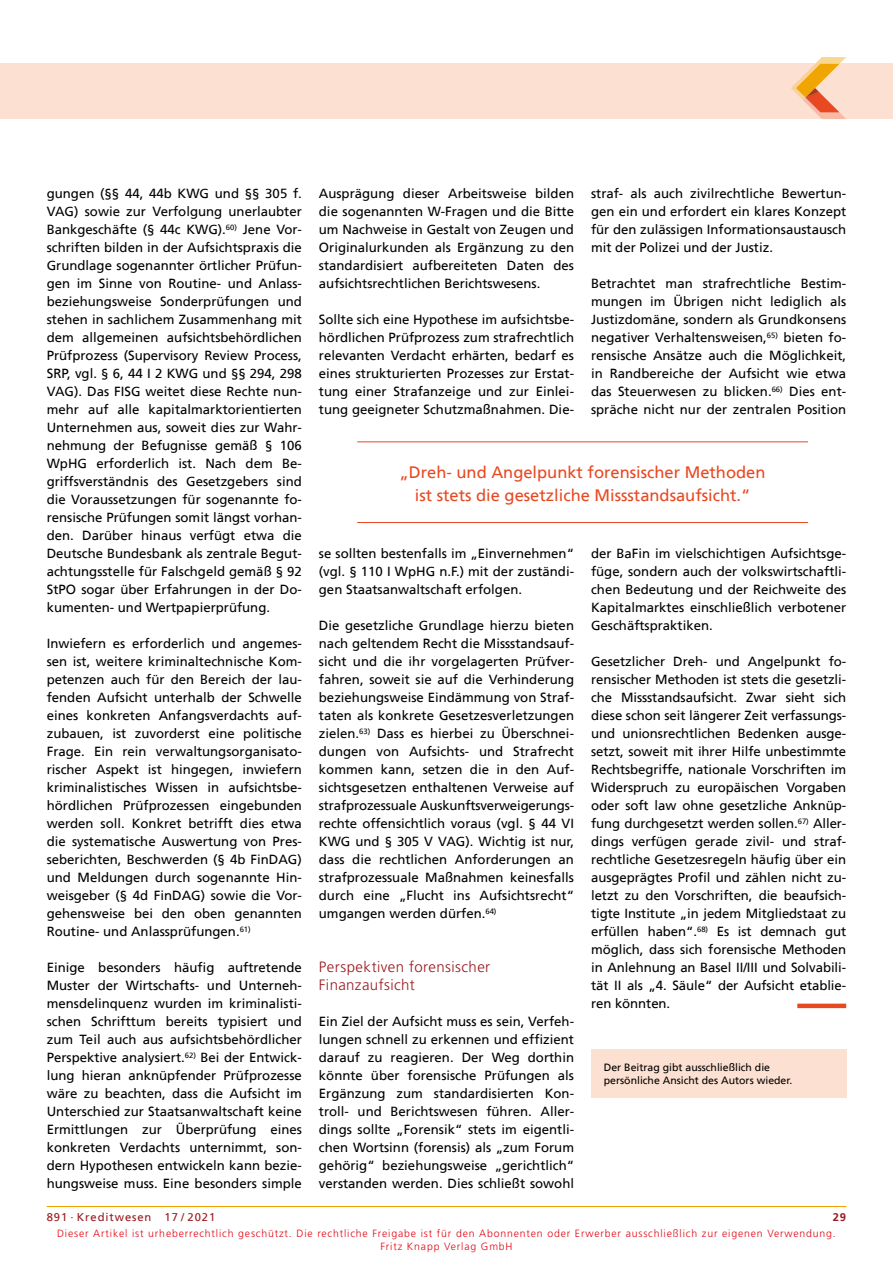
<style>
.page{position:relative;width:893px;height:1263px;background:#fff}
.page>*{position:absolute;margin:0;border:0;box-sizing:border-box;transform-origin:0 0}
.t1{font:16.5px/22.5px "Frutiger";color:#e84922;text-align:center}
.t2{font:300 15px/18px "Frutiger";letter-spacing:.03em;color:#9a191e}
.t3{font:13.2px/18px "Frutiger";color:#000;text-align:justify}
.t4{font:11.25px "Frutiger";letter-spacing:.08em;color:#9a191e}
.t5{font:700 11.25px "Frutiger";color:#9a191e}
.t6{font:300 10.5px/13.5px "Frutiger";letter-spacing:.08em;color:#e30613;text-align:center}
.t7{font:10.5px/12.8px "Frutiger";color:#000}
</style>
<div class="page">
<hr style="left:47px;top:1206px;width:799px;height:1px;background:#f0a400">
<div style="left:0;top:64px;width:893px;height:55px;background:#fce0d1"></div>
<svg style="left:791px;top:57px;width:55px;height:62px"></svg>
<hr style="left:797px;top:1004px;width:49px;height:4px;background:#e84922">
<div style="left:591px;top:1050px;width:255px;height:48px;background:#fce0d1"></div>
<hr style="left:357px;top:441px;width:451px;height:1px;background:#e84922">
<hr style="left:357px;top:522px;width:451px;height:1px;background:#e84922">
<p class="t3" style="left:47px;top:185px;width:257px">gungen (§§ 44, 44b KWG und §§ 305 f.<br>VAG) sowie zur Verfolgung unerlaubter Bankgeschäfte (§ 44c KWG).<sup>60)</sup> Jene Vor&shy;schriften bilden in der Aufsichtspraxis die Grundlage sogenannter örtlicher Prüfun&shy;gen im Sinne von Routine- und Anlass&shy;beziehungsweise Sonderprüfungen und stehen in sachlichem Zusammenhang mit dem allgemeinen aufsichtsbehördlichen Prüfprozess (Supervisory Review Process, SRP, vgl. § 6, 44 I 2 KWG und §§ 294, 298<br>VAG). Das FISG weitet diese Rechte nun&shy;mehr auf alle kapitalmarktorientierten Unternehmen aus, soweit dies zur Wahr&shy;nehmung der Befugnisse gemäß § 106<br>WpHG erforderlich ist. Nach dem Be&shy;griffsverständnis des Gesetzgebers sind die Voraussetzungen für sogenannte fo&shy;rensische Prüfungen somit längst vorhan&shy;den. Darüber hinaus verfügt etwa die Deutsche Bundesbank als zentrale Begut&shy;achtungsstelle für Falschgeld gemäß § 92<br>StPO sogar über Erfahrungen in der Do&shy;kumenten- und Wertpapierprüfung.</p>
<p class="t3" style="left:47px;top:635px;width:257px">Inwiefern es erforderlich und angemes&shy;sen ist, weitere kriminaltechnische Kom&shy;petenzen auch für den Bereich der lau&shy;fenden Aufsicht unterhalb der Schwelle eines konkreten Anfangsverdachts auf&shy;zubauen, ist zuvorderst eine politische Frage. Ein rein verwaltungsorganisato&shy;rischer Aspekt ist hingegen, inwiefern kriminalistisches Wissen in aufsichtsbe&shy;hördlichen Prüfprozessen eingebunden werden soll. Konkret betrifft dies etwa die systematische Auswertung von Pres&shy;seberichten, Beschwerden (§ 4b FinDAG) und Meldungen durch sogenannte Hin&shy;weisgeber (§ 4d FinDAG) sowie die Vor&shy;gehensweise bei den oben genannten Routine- und Anlassprüfungen.<sup>61)</sup></p>
<p class="t3" style="left:47px;top:959px;width:257px">Einige besonders häufig auftretende Muster der Wirtschafts- und Unterneh&shy;mensdelinquenz wurden im kriminalisti&shy;schen Schrifttum bereits typisiert und zum Teil auch aus aufsichtsbehördlicher Perspektive analysiert.<sup>62)</sup> Bei der Entwick&shy;lung hieran anknüpfender Prüfprozesse wäre zu beachten, dass die Aufsicht im Unterschied zur Staatsanwaltschaft keine Ermittlungen zur Überprüfung eines konkreten Verdachts unternimmt, son&shy;dern Hypothesen entwickeln kann bezie&shy;hungsweise muss. Eine besonders simple</p>
<p class="t3" style="left:319px;top:185px;width:257px">Ausprägung dieser Arbeitsweise bilden die sogenannten W-Fragen und die Bitte um Nachweise in Gestalt von Zeugen und Originalurkunden als Ergänzung zu den standardisiert aufbereiteten Daten des aufsichtsrechtlichen Berichtswesens.</p>
<p class="t3" style="left:319px;top:311px;width:257px">Sollte sich eine Hypothese im aufsichtsbe&shy;hördlichen Prüfprozess zum strafrechtlich relevanten Verdacht erhärten, bedarf es eines strukturierten Prozesses zur Erstat&shy;tung einer Strafanzeige und zur Einlei&shy;tung geeigneter Schutzmaßnahmen. Die-</p>
<p class="t3" style="left:591px;top:185px;width:257px">straf- als auch zivilrechtliche Bewertun&shy;gen ein und erfordert ein klares Konzept für den zulässigen Informationsaustausch mit der Polizei und der Justiz.</p>
<p class="t3" style="left:591px;top:275px;width:257px">Betrachtet man strafrechtliche Bestim&shy;mungen im Übrigen nicht lediglich als Justizdomäne, sondern als Grundkonsens negativer Verhaltensweisen,<sup>65)</sup> bieten fo&shy;rensische Ansätze auch die Möglichkeit, in Randbereiche der Aufsicht wie etwa das Steuerwesen zu blicken.<sup>66)</sup> Dies ent&shy;spräche nicht nur der zentralen Position</p>
<p class="t1" style="left:400px;top:462px;width:367px">„Dreh- und Angelpunkt forensischer Methoden ist stets die gesetzliche Missstandsaufsicht.“</p>
<p class="t3" style="left:319px;top:545px;width:257px">se sollten bestenfalls im „Einvernehmen“ (vgl. § 110 I WpHG n.F.) mit der zuständi&shy;gen Staatsanwaltschaft erfolgen.</p>
<p class="t3" style="left:319px;top:617px;width:257px">Die gesetzliche Grundlage hierzu bieten nach geltendem Recht die Missstandsauf&shy;sicht und die ihr vorgelagerten Prüfver&shy;fahren, soweit sie auf die Verhinderung beziehungsweise Eindämmung von Straf&shy;taten als konkrete Gesetzesverletzungen zielen.<sup>63)</sup> Dass es hierbei zu Überschnei&shy;dungen von Aufsichts- und Strafrecht kommen kann, setzen die in den Auf&shy;sichtsgesetzen enthaltenen Verweise auf strafprozessuale Auskunftsverweigerungs&shy;rechte offensichtlich voraus (vgl. § 44 VI KWG und § 305 V VAG). Wichtig ist nur, dass die rechtlichen Anforderungen an strafprozessuale Maßnahmen keinesfalls durch eine „Flucht ins Aufsichtsrecht“ umgangen werden dürfen.<sup>64)</sup></p>
<p class="t2" style="left:319px;top:958px;width:173px">Perspektiven forensischer<br>Finanzaufsicht</p>
<p class="t3" style="left:319px;top:1013px;width:257px">Ein Ziel der Aufsicht muss es sein, Verfeh&shy;lungen schnell zu erkennen und effizient darauf zu reagieren. Der Weg dorthin könnte über forensische Prüfungen als Ergänzung zum standardisierten Kon&shy;troll- und Berichtswesen führen. Aller&shy;dings sollte „Forensik“ stets im eigentli&shy;chen Wortsinn (forensis) als „zum Forum gehörig“ beziehungsweise „gerichtlich“ verstanden werden. Dies schließt sowohl</p>
<p class="t3" style="left:591px;top:545px;width:257px">der BaFin im vielschichtigen Aufsichtsge&shy;füge, sondern auch der volkswirtschaftli&shy;chen Bedeutung und der Reichweite des Kapitalmarktes einschließlich verbotener Geschäftspraktiken.</p>
<p class="t3" style="left:591px;top:653px;width:257px">Gesetzlicher Dreh- und Angelpunkt fo&shy;rensischer Methoden ist stets die gesetzli&shy;che Missstandsaufsicht. Zwar sieht sich diese schon seit längerer Zeit verfassungs&shy;und unionsrechtlichen Bedenken ausge&shy;setzt, soweit mit ihrer Hilfe unbestimmte Rechtsbegriffe, nationale Vorschriften im Widerspruch zu europäischen Vorgaben oder soft law ohne gesetzliche Anknüp&shy;fung durchgesetzt werden sollen.<sup>67)</sup> Aller&shy;dings verfügen gerade zivil- und straf&shy;rechtliche Gesetzesregeln häufig über ein ausgeprägtes Profil und zählen nicht zu&shy;letzt zu den Vorschriften, die beaufsich&shy;tigte Institute „in jedem Mitgliedstaat zu erfüllen haben“.<sup>68)</sup> Es ist demnach gut möglich, dass sich forensische Methoden in Anlehnung an Basel II/III und Solvabili&shy;tät II als „4. Säule“ der Aufsicht etablie&shy;ren könnten.</p>
<p class="t7" style="left:604px;top:1062px;width:190px">Der Beitrag gibt ausschließlich die persönliche Ansicht des Autors wieder.</p>
<p class="t4" style="left:47px;top:1211px;width:170px">891 · Kreditwesen 17 / 2021</p>
<p class="t5" style="left:833px;top:1211px;width:15px">29</p>
<p class="t6" style="left:57px;top:1226px;width:780px">Dieser Artikel ist urheberrechtlich geschützt. Die rechtliche Freigabe ist für den Abonnenten oder Erwerber ausschließlich zur eigenen Verwendung.<br>Fritz Knapp Verlag GmbH</p>
</div>
